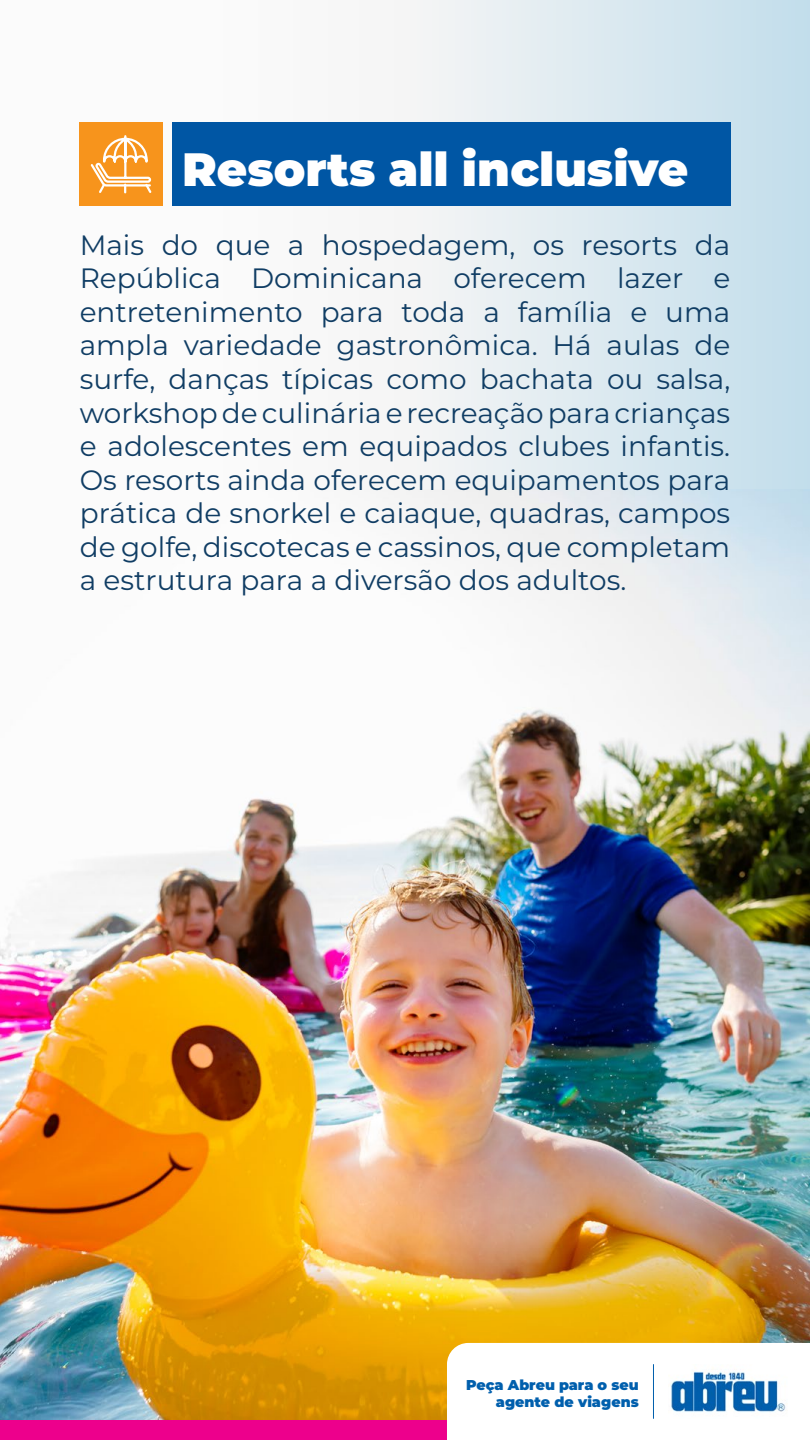
<style>
.page{position:relative;width:810px;height:1440px;background:#fff}
.page>*{position:absolute;margin:0;border:0;box-sizing:border-box;transform-origin:0 0}
.t1{font:900 46.72px "Montserrat";color:#fff}
.t2{font:27.97px/33.6px "Montserrat";color:#103d64;text-align:justify}
.t3{font:900 14.25px/17.1px "Montserrat";color:#005fad;text-align:right}
</style>
<div class="page">
<img style="left:0;top:489px;width:810px;height:931px">
<div style="left:0;top:0;width:810px;height:489px;background:linear-gradient(to right,#fffffe,#cde1ec)"></div>
<div style="left:0;top:1420px;width:810px;height:20px;background:#ed008c"></div>
<div style="left:172px;top:122px;width:558px;height:84px;background:#0056a4"></div>
<div style="left:80px;top:122px;width:83px;height:84px;background:#f7941c"></div>
<svg style="left:90px;top:135px;width:62px;height:59px"></svg>
<svg style="left:447px;top:1343px;width:363px;height:97px"></svg>
<img style="left:668px;top:1364px;width:120px;height:55px">
<hr style="left:653px;top:1365px;width:1px;height:53px;background:#005fad">
<h1 class="t1" style="left:182px;top:135px;width:508px">Resorts all inclusive</h1>
<p class="t2" style="left:80px;top:227px;width:652px">Mais do que a hospedagem, os resorts da República Dominicana oferecem lazer e entretenimento para toda a família e uma ampla variedade gastronômica. Há aulas de surfe, danças típicas como bachata ou salsa, workshop de culinária e recreação para crianças e adolescentes em equipados clubes infantis.<br>Os resorts ainda oferecem equipamentos para prática de snorkel e caiaque, quadras, campos de golfe, discotecas e cassinos, que completam a estrutura para a diversão dos adultos.</p>
<p class="t3" style="left:466px;top:1375px;width:174px">Peça Abreu para o seu agente de viagens</p>
</div>
